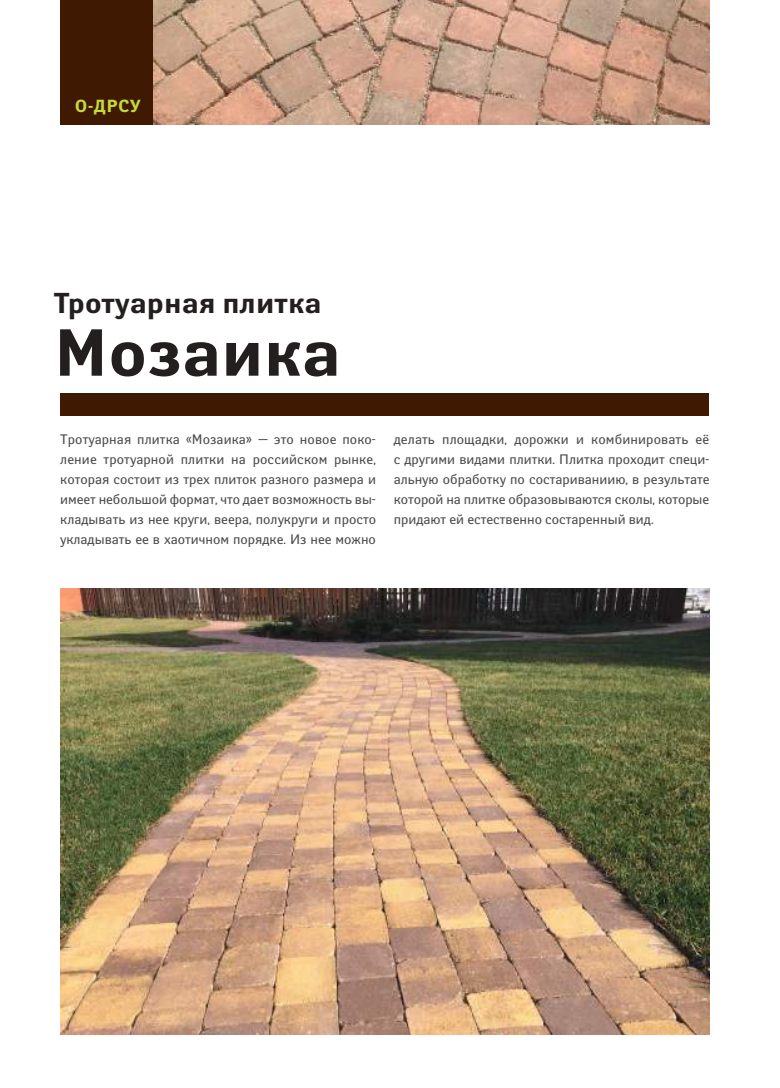
<style>
.page{position:relative;width:780px;height:1088px;background:#fff}
.page>*{position:absolute;margin:0;border:0;box-sizing:border-box;transform-origin:0 0}
.t1{font:700 66.25px "Yanus";letter-spacing:.005em;color:#241f1f}
.t2{font:700 28.75px "Yanus";letter-spacing:.005em;color:#241f1f}
.t3{font:700 17.5px "Yanus";color:#c5da37}
.t4{font:13.75px/20px "Yanus";color:#4e4b4c;text-align:justify}
</style>
<div class="page">
<div style="left:60px;top:0;width:94px;height:124px;background:#401903"></div>
<img style="left:154px;top:0;width:555px;height:124px">
<div style="left:60px;top:393px;width:649px;height:23px;background:#401903"></div>
<img style="left:60px;top:588px;width:649px;height:447px">
<p class="t3" style="left:75px;top:95px;width:67px">О-ДРСУ</p>
<h2 class="t2" style="left:54px;top:286px;width:269px">Тротуарная плитка</h2>
<h1 class="t1" style="left:54px;top:314px;width:288px">Мозаика</h1>
<p class="t4" style="left:60px;top:429px;width:317px">Тротуарная плитка «Мозаика» — это новое поко&shy;ление тротуарной плитки на российском рынке, которая состоит из трех плиток разного размера и имеет небольшой формат, что дает возможность вы&shy;кладывать из нее круги, веера, полукруги и просто укладывать ее в хаотичном порядке. Из нее можно</p>
<p class="t4" style="left:393px;top:429px;width:317px">делать площадки, дорожки и комбинировать её с другими видами плитки. Плитка проходит специ&shy;альную обработку по состариваниию, в результате которой на плитке образовываются сколы, которые придают ей естественно состаренный вид.</p>
</div>
